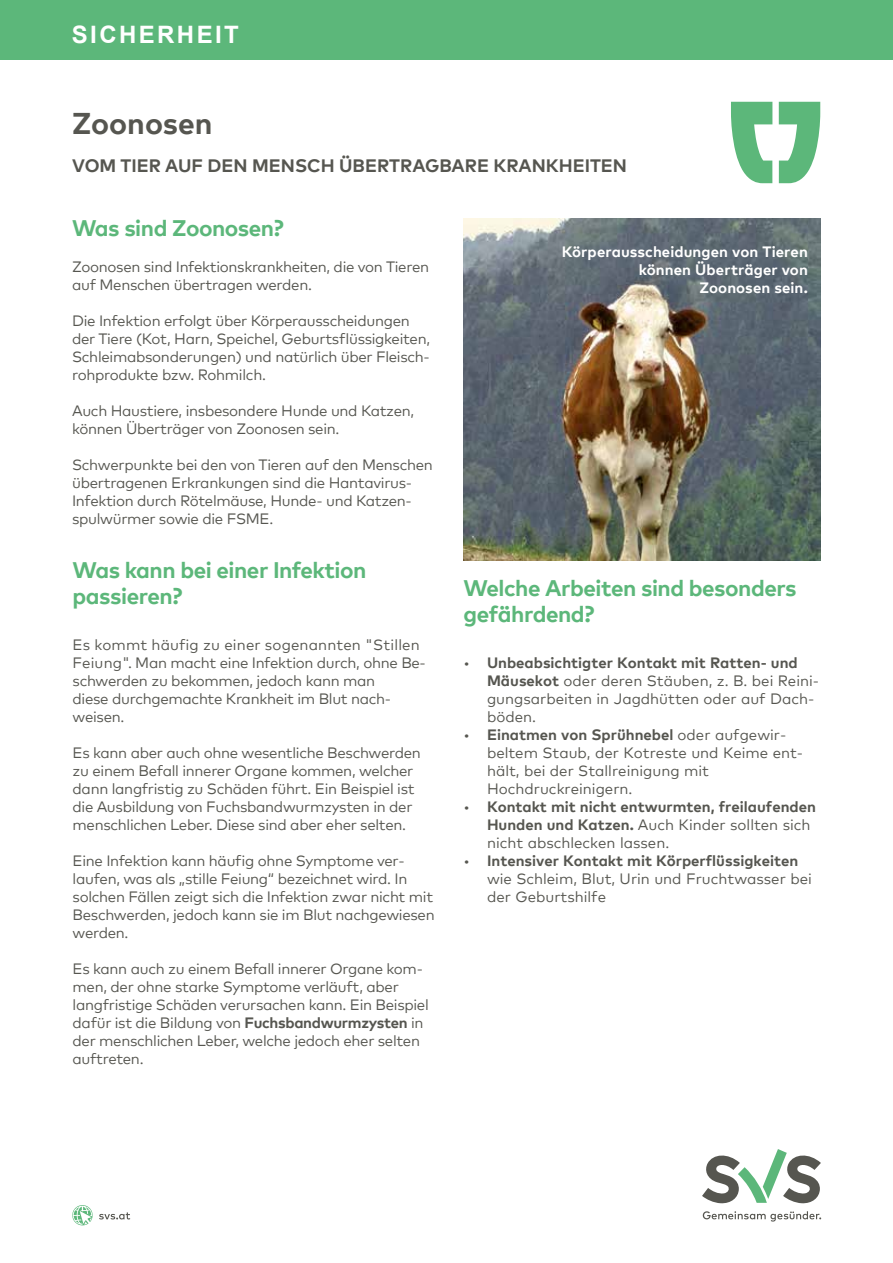
<style>
.page{position:relative;width:893px;height:1263px;background:#fff}
.page>*{position:absolute;margin:0;border:0;box-sizing:border-box;transform-origin:0 0}
.t1{font:700 30px "Mark Offc Pro";color:#565650}
.t2{font:700 24px "Arial";letter-spacing:.1em;color:#fff}
.t3{font:700 22.5px/25.5px "Mark Offc Pro";letter-spacing:-.02em;color:#5cb77a}
.t4{font:700 18px "Mark Offc Pro";color:#565650}
.t5{font:15px/18px "Mark Offc Pro";letter-spacing:-.02em;color:#565650}
.t6{font:15px/18px "Mark Offc Pro";color:#565650}
.t7{font:700 15px/18px "Mark Offc Pro";color:#565650}
.t8{font:700 15px/18px "Mark Offc Pro";letter-spacing:.005em;color:#fff;text-align:right}
.s1{font-weight:700}
.s2{font-weight:400}
</style>
<div class="page">
<svg style="left:702px;top:1149px;width:119px;height:55px"></svg>
<svg style="left:703px;top:1211px;width:118px;height:10px"></svg>
<svg style="left:72px;top:1205px;width:21px;height:20px"></svg>
<svg style="left:99px;top:1212px;width:31px;height:7px"></svg>
<div style="left:0;top:0;width:893px;height:60px;background:#5cb77a"></div>
<svg style="left:731px;top:102px;width:41px;height:81px"></svg>
<svg style="left:779px;top:102px;width:41px;height:81px"></svg>
<img style="left:464px;top:218px;width:356px;height:342px">
<h2 class="t2" style="left:72px;top:18px;width:168px">SICHERHEIT</h2>
<h1 class="t1" style="left:72px;top:101px;width:142px">Zoonosen</h1>
<p class="t4" style="left:72px;top:152px;width:556px">VOM TIER AUF DEN MENSCH ÜBERTRAGBARE KRANKHEITEN</p>
<h3 class="t3" style="left:72px;top:214px;width:213px">Was sind Zoonosen?</h3>
<p class="t5" style="left:72px;top:257px;width:359px">Zoonosen sind Infektionskrankheiten, die von Tieren auf Menschen übertragen werden.</p>
<p class="t5" style="left:72px;top:311px;width:360px">Die Infektion erfolgt über Körperausscheidungen der Tiere (Kot, Harn, Speichel, Geburtsflüssigkeiten, Schleimabsonderungen) und natürlich über Fleisch&shy;rohprodukte bzw. Rohmilch.</p>
<p class="t5" style="left:72px;top:401px;width:344px">Auch Haustiere, insbesondere Hunde und Katzen, können Überträger von Zoonosen sein.</p>
<p class="t5" style="left:72px;top:455px;width:362px">Schwerpunkte bei den von Tieren auf den Menschen übertragenen Erkrankungen sind die Hantavirus-Infektion durch Rötelmäuse, Hunde- und Katzen&shy;spulwürmer sowie die FSME.</p>
<h3 class="t3" style="left:73px;top:556px;width:295px">Was kann bei einer Infektion passieren?</h3>
<p class="t5" style="left:73px;top:635px;width:355px">Es kommt häufig zu einer sogenannten "Stillen Feiung". Man macht eine Infektion durch, ohne Be&shy;schwerden zu bekommen, jedoch kann man<br>diese durchgemachte Krankheit im Blut nach&shy;weisen.</p>
<p class="t5" style="left:73px;top:743px;width:350px">Es kann aber auch ohne wesentliche Beschwerden zu einem Befall innerer Organe kommen, welcher dann langfristig zu Schäden führt. Ein Beispiel ist die Ausbildung von Fuchsbandwurmzysten in der menschlichen Leber. Diese sind aber eher selten.</p>
<p class="t5" style="left:73px;top:851px;width:364px">Eine Infektion kann häufig ohne Symptome ver&shy;laufen, was als „stille Feiung“ bezeichnet wird. In solchen Fällen zeigt sich die Infektion zwar nicht mit Beschwerden, jedoch kann sie im Blut nachgewiesen werden.</p>
<p class="t5" style="left:73px;top:959px;width:358px">Es kann auch zu einem Befall innerer Organe kom&shy;men, der ohne starke Symptome verläuft, aber langfristige Schäden verursachen kann. Ein Beispiel dafür ist die Bildung von <span class="s1">Fuchsbandwurmzysten</span> in der menschlichen Leber, welche jedoch eher selten auftreten.</p>
<p class="t8" style="left:562px;top:241px;width:248px">Körperausscheidungen von Tieren können Überträger von<br>Zoonosen sein.</p>
<h3 class="t3" style="left:464px;top:574px;width:335px">Welche Arbeiten sind besonders gefährdend?</h3>
<p class="t6" style="left:487px;top:653px;width:334px;text-indent:-23px">• <span class="s1">Unbeabsichtigter Kontakt mit Ratten- und Mäusekot</span> oder deren Stäuben, z. B. bei Reini&shy;gungsarbeiten in Jagdhütten oder auf Dach&shy;böden.</p>
<p class="t6" style="left:487px;top:725px;width:318px;text-indent:-23px">• <span class="s1">Einatmen von Sprühnebel</span> oder aufgewir&shy;beltem Staub, der Kotreste und Keime ent&shy;hält, bei der Stallreinigung mit Hochdruckreinigern.</p>
<p class="t7" style="left:487px;top:797px;width:330px;text-indent:-23px"><span class="s2">•</span> Kontakt mit nicht entwurmten, freilaufenden<br>Hunden und Katzen. <span class="s2">Auch Kinder sollten sich nicht abschlecken lassen.</span></p>
<p class="t6" style="left:487px;top:851px;width:326px;text-indent:-23px">• <span class="s1">Intensiver Kontakt mit Körperflüssigkeiten </span>wie Schleim, Blut, Urin und Fruchtwasser bei der Geburtshilfe</p>
</div>
